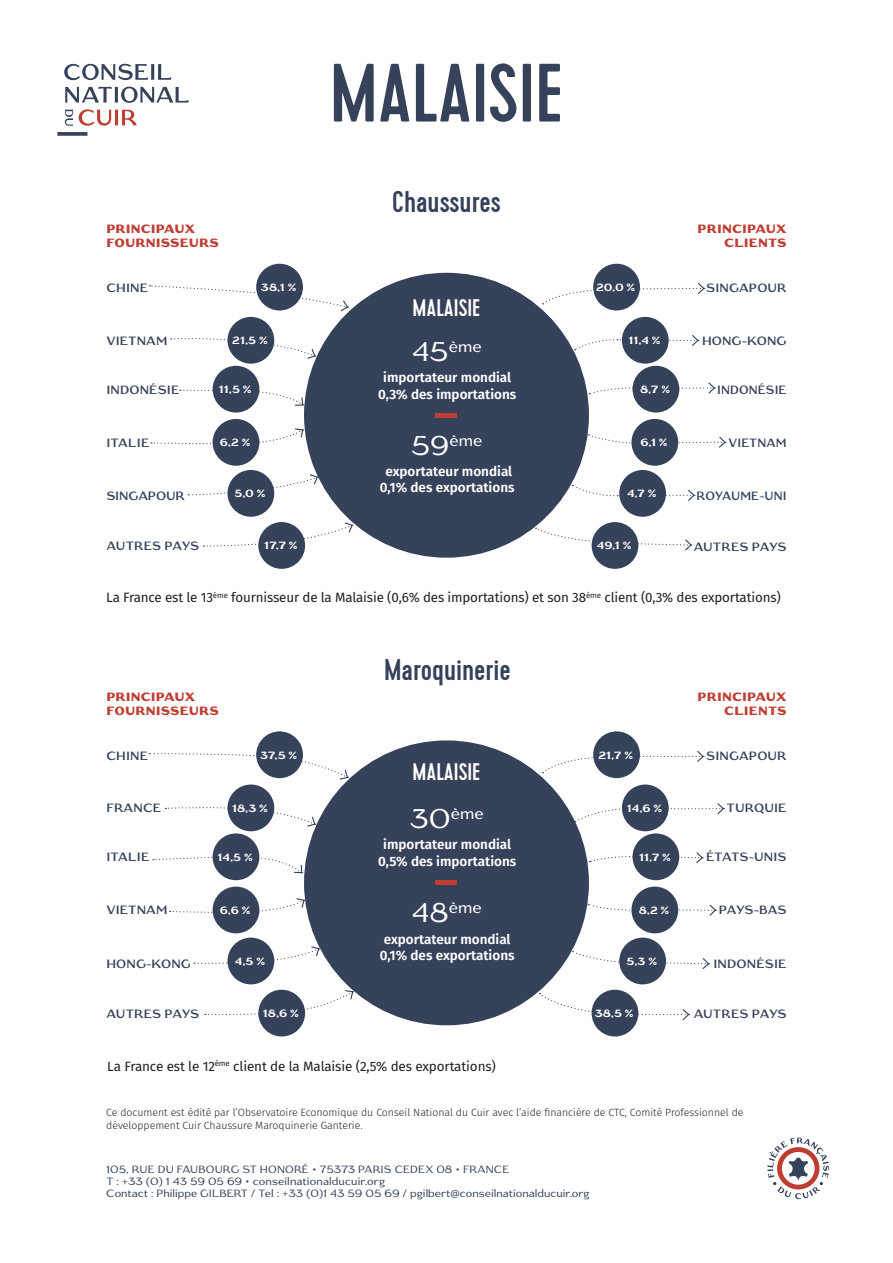
<style>
.page{position:relative;width:893px;height:1263px;background:#fff}
.page>*{position:absolute;margin:0;border:0;box-sizing:border-box;transform-origin:0 0}
.t1{font:500 82.5px "Cervo";color:#35425a}
.t2{font:500 30px "Cervo";color:#35425a}
.t3{font:500 24px "Cervo";color:#fff}
.t4{font:15.75px "Gaslight";color:#fff}
.t5{font:13.5px "Fira Sans";letter-spacing:-.01em;color:#231f20}
.t6{font:600 13.5px "Fira Sans";color:#fff}
.t7{font:600 12px "Gaslight";letter-spacing:.01em;color:#35425a}
.t8{font:900 12px/13.5px "Gaslight";letter-spacing:.01em;color:#bf3e33}
.t9{font:600 12px "Gaslight";letter-spacing:.01em;color:#35425a;scale:.95 1}
.t10{font:600 12px "Gaslight";letter-spacing:-.01em;color:#35425a}
.t11{font:10.5px "Gaslight";color:#35425a}
.t12{font:300 10.5px/13.5px "Fira Sans";color:#231f20}
.t13{font:700 10.5px "Gaslight";color:#fff}
.s1{font-size:27px}
</style>
<div class="page">
<svg style="left:150px;top:285px;width:199px;height:27px"></svg>
<svg style="left:149px;top:753px;width:200px;height:27px"></svg>
<svg style="left:542px;top:283px;width:163px;height:21px"></svg>
<svg style="left:542px;top:749px;width:163px;height:24px"></svg>
<svg style="left:575px;top:334px;width:124px;height:16px"></svg>
<svg style="left:575px;top:802px;width:150px;height:20px"></svg>
<svg style="left:572px;top:485px;width:124px;height:16px"></svg>
<svg style="left:572px;top:951px;width:138px;height:19px"></svg>
<svg style="left:589px;top:381px;width:127px;height:14px"></svg>
<svg style="left:589px;top:851px;width:115px;height:13px"></svg>
<svg style="left:589px;top:434px;width:138px;height:15px"></svg>
<svg style="left:588px;top:903px;width:129px;height:14px"></svg>
<svg style="left:535px;top:527px;width:158px;height:25px"></svg>
<svg style="left:539px;top:993px;width:151px;height:28px"></svg>
<svg style="left:171px;top:338px;width:145px;height:22px"></svg>
<svg style="left:165px;top:806px;width:151px;height:21px"></svg>
<svg style="left:151px;top:428px;width:153px;height:17px"></svg>
<svg style="left:170px;top:897px;width:135px;height:16px"></svg>
<svg style="left:180px;top:389px;width:124px;height:17px"></svg>
<svg style="left:153px;top:856px;width:150px;height:18px"></svg>
<svg style="left:188px;top:473px;width:131px;height:23px"></svg>
<svg style="left:194px;top:945px;width:126px;height:19px"></svg>
<svg style="left:203px;top:522px;width:151px;height:25px"></svg>
<svg style="left:205px;top:989px;width:149px;height:26px"></svg>
<div style="left:304px;top:273px;width:285px;height:285px;background:#35425a;border-radius:50%"></div>
<div style="left:304px;top:740px;width:285px;height:285px;background:#35425a;border-radius:50%"></div>
<hr style="left:436px;top:413px;width:21px;height:4px;background:#bf3e33">
<hr style="left:436px;top:881px;width:21px;height:4px;background:#bf3e33">
<div style="left:256px;top:264px;width:47px;height:46px;background:#35425a;border-radius:50%"></div>
<div style="left:256px;top:731px;width:47px;height:47px;background:#35425a;border-radius:50%"></div>
<div style="left:593px;top:264px;width:47px;height:46px;background:#35425a;border-radius:50%"></div>
<div style="left:593px;top:731px;width:47px;height:47px;background:#35425a;border-radius:50%"></div>
<div style="left:227px;top:317px;width:47px;height:47px;background:#35425a;border-radius:50%"></div>
<div style="left:227px;top:784px;width:47px;height:47px;background:#35425a;border-radius:50%"></div>
<div style="left:622px;top:317px;width:47px;height:47px;background:#35425a;border-radius:50%"></div>
<div style="left:622px;top:784px;width:47px;height:47px;background:#35425a;border-radius:50%"></div>
<div style="left:258px;top:522px;width:47px;height:47px;background:#35425a;border-radius:50%"></div>
<div style="left:258px;top:990px;width:47px;height:46px;background:#35425a;border-radius:50%"></div>
<div style="left:592px;top:522px;width:46px;height:47px;background:#35425a;border-radius:50%"></div>
<div style="left:592px;top:990px;width:46px;height:46px;background:#35425a;border-radius:50%"></div>
<div style="left:227px;top:470px;width:47px;height:47px;background:#35425a;border-radius:50%"></div>
<div style="left:227px;top:938px;width:47px;height:46px;background:#35425a;border-radius:50%"></div>
<div style="left:619px;top:470px;width:47px;height:47px;background:#35425a;border-radius:50%"></div>
<div style="left:619px;top:938px;width:47px;height:46px;background:#35425a;border-radius:50%"></div>
<div style="left:213px;top:419px;width:46px;height:47px;background:#35425a;border-radius:50%"></div>
<div style="left:213px;top:886px;width:46px;height:47px;background:#35425a;border-radius:50%"></div>
<div style="left:631px;top:419px;width:47px;height:47px;background:#35425a;border-radius:50%"></div>
<div style="left:631px;top:886px;width:47px;height:47px;background:#35425a;border-radius:50%"></div>
<div style="left:213px;top:366px;width:46px;height:47px;background:#35425a;border-radius:50%"></div>
<div style="left:213px;top:833px;width:46px;height:47px;background:#35425a;border-radius:50%"></div>
<div style="left:632px;top:366px;width:47px;height:47px;background:#35425a;border-radius:50%"></div>
<div style="left:632px;top:833px;width:47px;height:47px;background:#35425a;border-radius:50%"></div>
<svg style="left:64px;top:64px;width:107px;height:16px"></svg>
<svg style="left:57px;top:132px;width:31px;height:4px"></svg>
<svg style="left:65px;top:87px;width:124px;height:16px"></svg>
<svg style="left:65px;top:110px;width:8px;height:16px"></svg>
<svg style="left:79px;top:109px;width:58px;height:17px"></svg>
<svg style="left:767px;top:1137px;width:62px;height:62px"></svg>
<p class="t1" style="left:330px;top:45px;width:235px">MALAISIE</p>
<p class="t2" style="left:392px;top:184px;width:110px">Chaussures</p>
<p class="t8" style="left:106px;top:222px;width:114px">PRINCIPAUX<br>FOURNISSEURS</p>
<p class="t8" style="left:698px;top:222px;width:91px;text-align:right">PRINCIPAUX<br>CLIENTS</p>
<p class="t7" style="left:106px;top:281px;width:43px">CHINE</p>
<p class="t13" style="left:261px;top:281px;width:37px">38,1 %</p>
<p class="t13" style="left:596px;top:281px;width:41px">20,0 %</p>
<p class="t7" style="left:706px;top:281px;width:82px">SINGAPOUR</p>
<p class="t3" style="left:412px;top:293px;width:69px">MALAISIE</p>
<p class="t7" style="left:106px;top:333px;width:63px">VIETNAM</p>
<p class="t13" style="left:232px;top:334px;width:37px">21,5 %</p>
<p class="t4" style="left:412px;top:337px;width:71px"><span class="s1">45</span>ème</p>
<p class="t13" style="left:628px;top:334px;width:33px">11,4 %</p>
<p class="t7" style="left:702px;top:333px;width:86px">HONG-KONG</p>
<p class="t7" style="left:106px;top:382px;width:75px">INDONÉSIE</p>
<p class="t13" style="left:219px;top:383px;width:34px">11,5 %</p>
<p class="t6" style="left:383px;top:366px;width:129px">importateur mondial</p>
<p class="t6" style="left:378px;top:383px;width:140px">0,3% des importations</p>
<p class="t13" style="left:640px;top:383px;width:31px">8,7 %</p>
<p class="t9" style="left:717px;top:382px;width:75px">INDONÉSIE</p>
<p class="t7" style="left:106px;top:435px;width:45px">ITALIE</p>
<p class="t13" style="left:220px;top:436px;width:32px">6,2 %</p>
<p class="t4" style="left:411px;top:431px;width:73px"><span class="s1">59</span>ème</p>
<p class="t13" style="left:640px;top:436px;width:29px">6,1 %</p>
<p class="t9" style="left:728px;top:435px;width:63px">VIETNAM</p>
<p class="t10" style="left:106px;top:489px;width:80px">SINGAPOUR</p>
<p class="t13" style="left:235px;top:487px;width:32px">5,0 %</p>
<p class="t6" style="left:385px;top:460px;width:128px">exportateur mondial</p>
<p class="t6" style="left:380px;top:476px;width:136px">0,1% des exportations</p>
<p class="t13" style="left:627px;top:487px;width:31px">4,7 %</p>
<p class="t9" style="left:697px;top:489px;width:96px">ROYAUME-UNI</p>
<p class="t7" style="left:106px;top:539px;width:94px">AUTRES PAYS</p>
<p class="t13" style="left:264px;top:539px;width:35px">17,7 %</p>
<p class="t13" style="left:597px;top:539px;width:36px">49,1 %</p>
<p class="t7" style="left:694px;top:539px;width:94px">AUTRES PAYS</p>
<p class="t5" style="left:106px;top:587px;width:676px">La France est le 13<sup>ème</sup> fournisseur de la Malaisie (0,6% des importations) et son 38<sup>ème</sup> client (0,3% des exportations)</p>
<p class="t2" style="left:384px;top:652px;width:128px">Maroquinerie</p>
<p class="t8" style="left:106px;top:690px;width:114px">PRINCIPAUX<br>FOURNISSEURS</p>
<p class="t8" style="left:698px;top:690px;width:91px;text-align:right">PRINCIPAUX<br>CLIENTS</p>
<p class="t7" style="left:106px;top:749px;width:43px">CHINE</p>
<p class="t13" style="left:260px;top:749px;width:38px">37,5 %</p>
<p class="t13" style="left:598px;top:749px;width:36px">21,7 %</p>
<p class="t7" style="left:706px;top:749px;width:82px">SINGAPOUR</p>
<p class="t3" style="left:412px;top:758px;width:69px">MALAISIE</p>
<p class="t7" style="left:106px;top:801px;width:56px">FRANCE</p>
<p class="t13" style="left:232px;top:802px;width:37px">18,3 %</p>
<p class="t4" style="left:410px;top:804px;width:76px"><span class="s1">30</span>ème</p>
<p class="t13" style="left:627px;top:802px;width:37px">14,6 %</p>
<p class="t7" style="left:727px;top:801px;width:61px">TURQUIE</p>
<p class="t7" style="left:106px;top:850px;width:45px">ITALIE</p>
<p class="t13" style="left:218px;top:851px;width:37px">14,5 %</p>
<p class="t6" style="left:383px;top:834px;width:129px">importateur mondial</p>
<p class="t6" style="left:378px;top:850px;width:140px">0,5% des importations</p>
<p class="t13" style="left:639px;top:851px;width:33px">11,7 %</p>
<p class="t7" style="left:706px;top:850px;width:82px">ÉTATS-UNIS</p>
<p class="t7" style="left:106px;top:903px;width:63px">VIETNAM</p>
<p class="t13" style="left:220px;top:904px;width:32px">6,6 %</p>
<p class="t4" style="left:412px;top:899px;width:72px"><span class="s1">48</span>ème</p>
<p class="t13" style="left:639px;top:904px;width:32px">8,2 %</p>
<p class="t7" style="left:719px;top:903px;width:69px">PAYS-BAS</p>
<p class="t7" style="left:106px;top:956px;width:86px">HONG-KONG</p>
<p class="t13" style="left:235px;top:955px;width:32px">4,5 %</p>
<p class="t6" style="left:384px;top:928px;width:128px">exportateur mondial</p>
<p class="t6" style="left:380px;top:944px;width:136px">0,1% des exportations</p>
<p class="t13" style="left:626px;top:955px;width:32px">5,3 %</p>
<p class="t7" style="left:713px;top:956px;width:75px">INDONÉSIE</p>
<p class="t7" style="left:106px;top:1006px;width:94px">AUTRES PAYS</p>
<p class="t13" style="left:263px;top:1007px;width:37px">18,6 %</p>
<p class="t13" style="left:595px;top:1007px;width:40px">38,5 %</p>
<p class="t7" style="left:694px;top:1007px;width:94px">AUTRES PAYS</p>
<p class="t5" style="left:107px;top:1056px;width:390px">La France est le 12<sup>ème</sup> client de la Malaisie (2,5% des exportations)</p>
<p class="t12" style="left:106px;top:1105px;width:639px">Ce document est édité par l’Observatoire Economique du Conseil National du Cuir avec l’aide financière de CTC, Comité Professionnel de développement Cuir Chaussure Maroquinerie Ganterie.</p>
<p class="t11" style="left:106px;top:1163px;width:405px">105, RUE DU FAUBOURG ST HONORÉ • 75373 PARIS CEDEX 08 • FRANCE</p>
<p class="t11" style="left:106px;top:1175px;width:280px">T : +33 (0) 1 43 59 05 69 • conseilnationalducuir.org</p>
<p class="t11" style="left:106px;top:1187px;width:485px">Contact : Philippe GILBERT / Tel : +33 (0)1 43 59 05 69 / pgilbert@conseilnationalducuir.org</p>
</div>
